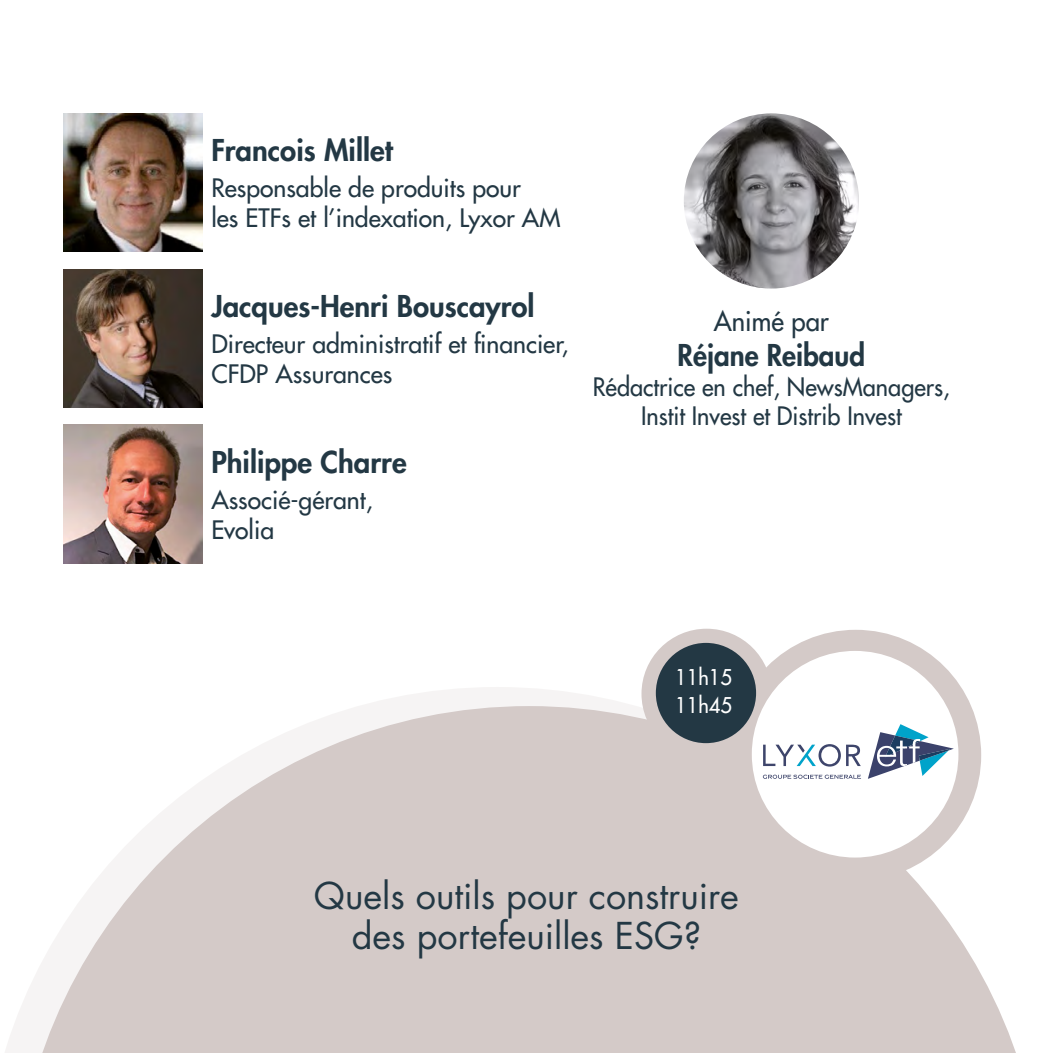
<style>
.page{position:relative;width:1053px;height:1053px;background:#fff}
.page>*{position:absolute;margin:0;border:0;box-sizing:border-box;transform-origin:0 0}
.t1{font:36px/40.5px "Futura";color:#233844;text-align:center}
.t2{font:800 29.25px "Futura";color:#233844}
.t3{font:800 29.25px "Futura";color:#233844;scale:.95 1}
.t4{font:27px "Futura";color:#233844;scale:.95 1}
.t5{font:24.75px/29.7px "Futura";color:#233844}
.t6{font:24.75px/29.7px "Futura";color:#233844;text-align:center;scale:.95 1}
.t7{font:21.15px/27.7px "Futura";color:#fff;scale:.95 1}
</style>
<div class="page">
<svg style="left:5px;top:687px;width:959px;height:365px"></svg>
<svg style="left:14px;top:706px;width:1002px;height:346px;fill:#d4cac8"></svg>
<img style="left:64px;top:113px;width:138px;height:138px">
<img style="left:64px;top:269px;width:138px;height:138px">
<img style="left:683px;top:113px;width:175px;height:175px;border-radius:88px">
<div style="left:641px;top:628px;width:130px;height:130px;background:#d4cac8;border-radius:50%"></div>
<div style="left:730px;top:629px;width:251px;height:251px;background:#d4cac8;border-radius:50%"></div>
<div style="left:751px;top:651px;width:207px;height:206px;background:#fff;border-radius:50%"></div>
<div style="left:655px;top:643px;width:101px;height:100px;background:#233844;border-radius:50px"></div>
<svg style="left:846px;top:744px;width:14px;height:22px"></svg>
<svg style="left:763px;top:744px;width:77px;height:22px"></svg>
<svg style="left:762px;top:774px;width:99px;height:4px"></svg>
<svg style="left:868px;top:724px;width:85px;height:54px"></svg>
<img style="left:64px;top:425px;width:138px;height:138px">
<p class="t2" style="left:211px;top:131px;width:183px">Francois Millet</p>
<p class="t5" style="left:211px;top:173px;width:350px">Responsable de produits pour<br>les ETFs et l’indexation, Lyxor AM</p>
<p class="t2" style="left:211px;top:287px;width:325px">Jacques-Henri Bouscayrol</p>
<p class="t5" style="left:211px;top:329px;width:359px">Directeur administratif et financier,<br>CFDP Assurances</p>
<p class="t2" style="left:211px;top:442px;width:197px">Philippe Charre</p>
<p class="t5" style="left:211px;top:484px;width:163px">Associé-gérant,<br>Evolia</p>
<p class="t4" style="left:713px;top:303px;width:123px">Animé par</p>
<p class="t3" style="left:677px;top:335px;width:199px">Réjane Reibaud</p>
<p class="t6" style="left:592px;top:371px;width:377px">Rédactrice en chef, NewsManagers,<br>Instit Invest et Distrib Invest</p>
<p class="t7" style="left:675px;top:663px;width:61px">11h15<br>11h45</p>
<h1 class="t1" style="left:314px;top:875px;width:426px">Quels outils pour construire des portefeuilles ESG?</h1>
</div>
